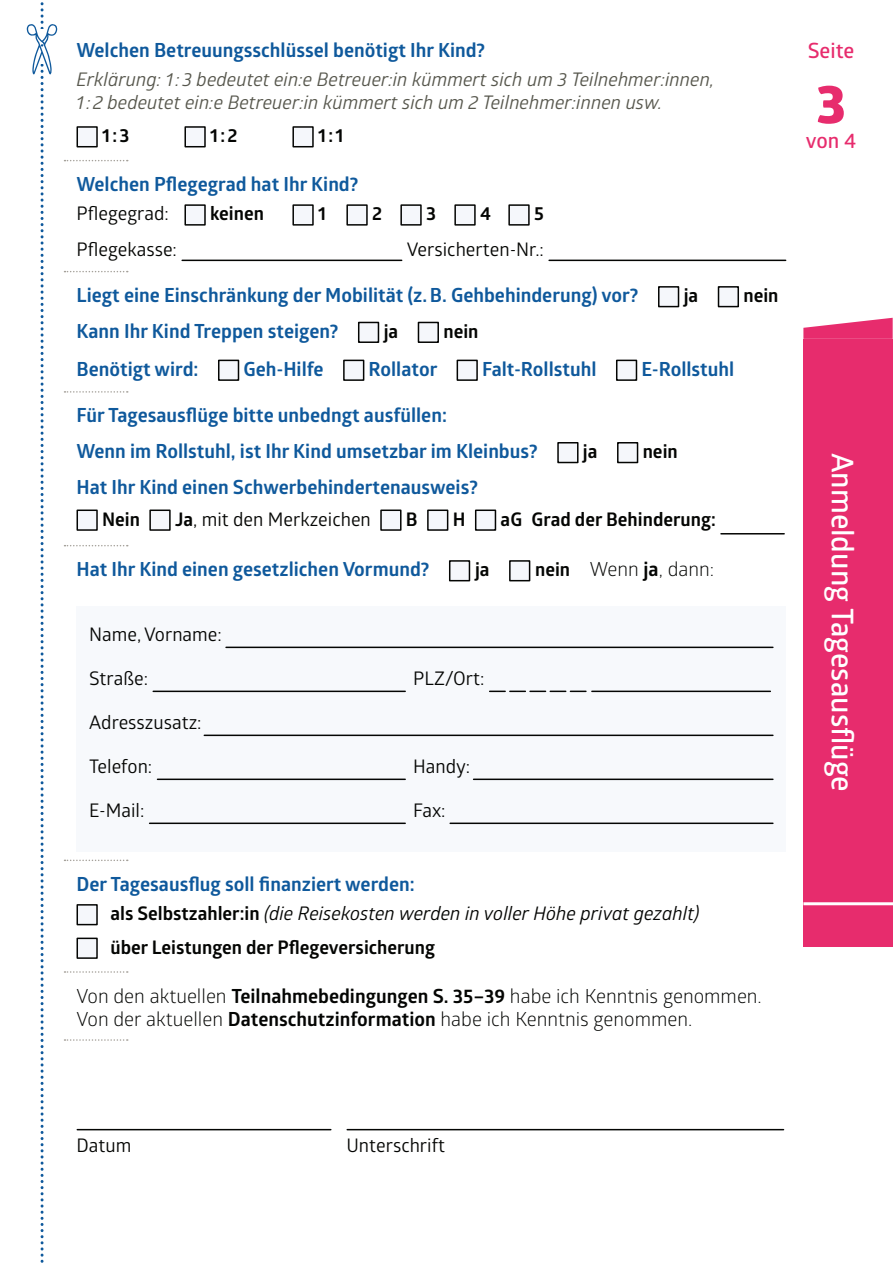
<style>
.page{position:relative;width:893px;height:1263px;background:#fff}
.page>*{position:absolute;margin:0;border:0;box-sizing:border-box;transform-origin:0 0}
.t1{font:800 54px "Glober";color:#e72c6d}
.t2{font:600 30px "Glober";color:#fff}
.t3{font:600 21px "Glober";color:#e72c6d}
.t4{font:700 19.5px/35.7px "Glober";color:#0f599c}
.t5{font:19.5px/23.4px "Glober";color:#040503}
.t6{font:700 18.75px/33.5px "Glober";color:#040503}
.t7{font:18.75px "Glober";color:#040503}
.t8{font:italic 18.75px/22.5px "Glober";color:#57574d}
.s1{font-weight:700}
.s2{font-weight:700;font-size:18.75px}
.s3{font-weight:400;font-style:italic}
</style>
<div class="page">
<svg style="left:27px;top:2px;width:30px;height:1261px"></svg>
<svg style="left:65px;top:160px;width:63px;height:1px"></svg>
<svg style="left:65px;top:271px;width:63px;height:1px"></svg>
<svg style="left:65px;top:391px;width:63px;height:2px"></svg>
<svg style="left:65px;top:545px;width:63px;height:1px"></svg>
<svg style="left:65px;top:860px;width:63px;height:1px"></svg>
<svg style="left:65px;top:971px;width:63px;height:2px"></svg>
<svg style="left:65px;top:1039px;width:63px;height:2px"></svg>
<div style="left:77px;top:127px;width:20px;height:20px;background:#f5f7fb"></div>
<div style="left:77px;top:126px;width:21px;height:21px;border:2px solid #040503"></div>
<div style="left:185px;top:127px;width:20px;height:20px;background:#f5f7fb"></div>
<div style="left:184px;top:126px;width:22px;height:21px;border:2px solid #040503"></div>
<div style="left:293px;top:127px;width:20px;height:20px;background:#f5f7fb"></div>
<div style="left:292px;top:126px;width:22px;height:21px;border:2px solid #040503"></div>
<div style="left:185px;top:205px;width:20px;height:20px;background:#f5f7fb"></div>
<div style="left:184px;top:204px;width:22px;height:22px;border:2px solid #040503"></div>
<div style="left:293px;top:205px;width:20px;height:20px;background:#f5f7fb"></div>
<div style="left:292px;top:204px;width:22px;height:22px;border:2px solid #040503"></div>
<div style="left:347px;top:205px;width:20px;height:20px;background:#f5f7fb"></div>
<div style="left:346px;top:204px;width:22px;height:22px;border:2px solid #040503"></div>
<div style="left:401px;top:205px;width:20px;height:20px;background:#f5f7fb"></div>
<div style="left:400px;top:204px;width:22px;height:22px;border:2px solid #040503"></div>
<div style="left:455px;top:205px;width:20px;height:20px;background:#f5f7fb"></div>
<div style="left:454px;top:204px;width:22px;height:22px;border:2px solid #040503"></div>
<div style="left:509px;top:205px;width:20px;height:20px;background:#f5f7fb"></div>
<div style="left:508px;top:204px;width:22px;height:22px;border:2px solid #040503"></div>
<hr style="left:182px;top:260px;width:220px;height:1px;background:#040503">
<hr style="left:549px;top:260px;width:237px;height:1px;background:#040503">
<div style="left:659px;top:287px;width:19px;height:20px;background:#f5f7fb"></div>
<div style="left:658px;top:286px;width:21px;height:21px;border:2px solid #040503"></div>
<div style="left:718px;top:287px;width:20px;height:20px;background:#f5f7fb"></div>
<div style="left:718px;top:286px;width:21px;height:21px;border:2px solid #040503"></div>
<div style="left:359px;top:322px;width:19px;height:20px;background:#f5f7fb"></div>
<div style="left:358px;top:322px;width:21px;height:21px;border:2px solid #040503"></div>
<div style="left:418px;top:322px;width:20px;height:20px;background:#f5f7fb"></div>
<div style="left:418px;top:322px;width:21px;height:21px;border:2px solid #040503"></div>
<div style="left:219px;top:360px;width:19px;height:20px;background:#f5f7fb"></div>
<div style="left:218px;top:360px;width:21px;height:21px;border:2px solid #040503"></div>
<div style="left:344px;top:360px;width:20px;height:20px;background:#f5f7fb"></div>
<div style="left:343px;top:360px;width:21px;height:21px;border:2px solid #040503"></div>
<div style="left:457px;top:360px;width:20px;height:20px;background:#f5f7fb"></div>
<div style="left:456px;top:360px;width:22px;height:21px;border:2px solid #040503"></div>
<div style="left:617px;top:360px;width:19px;height:20px;background:#f5f7fb"></div>
<div style="left:616px;top:360px;width:21px;height:21px;border:2px solid #040503"></div>
<div style="left:558px;top:443px;width:20px;height:20px;background:#f5f7fb"></div>
<div style="left:557px;top:442px;width:21px;height:21px;border:2px solid #040503"></div>
<div style="left:618px;top:443px;width:19px;height:20px;background:#f5f7fb"></div>
<div style="left:617px;top:442px;width:21px;height:21px;border:2px solid #040503"></div>
<div style="left:77px;top:510px;width:20px;height:20px;background:#f5f7fb"></div>
<div style="left:77px;top:510px;width:21px;height:21px;border:2px solid #040503"></div>
<div style="left:150px;top:510px;width:20px;height:20px;background:#f5f7fb"></div>
<div style="left:149px;top:510px;width:22px;height:21px;border:2px solid #040503"></div>
<div style="left:381px;top:510px;width:20px;height:20px;background:#f5f7fb"></div>
<div style="left:380px;top:510px;width:21px;height:21px;border:2px solid #040503"></div>
<div style="left:428px;top:510px;width:20px;height:20px;background:#f5f7fb"></div>
<div style="left:427px;top:510px;width:21px;height:21px;border:2px solid #040503"></div>
<div style="left:476px;top:510px;width:19px;height:20px;background:#f5f7fb"></div>
<div style="left:475px;top:510px;width:21px;height:21px;border:2px solid #040503"></div>
<hr style="left:721px;top:533px;width:63px;height:2px;background:#040503">
<div style="left:450px;top:561px;width:19px;height:20px;background:#f5f7fb"></div>
<div style="left:449px;top:560px;width:21px;height:21px;border:2px solid #040503"></div>
<div style="left:510px;top:561px;width:20px;height:20px;background:#f5f7fb"></div>
<div style="left:509px;top:560px;width:21px;height:21px;border:2px solid #040503"></div>
<div style="left:77px;top:905px;width:20px;height:20px;background:#f5f7fb"></div>
<div style="left:77px;top:904px;width:21px;height:21px;border:2px solid #040503"></div>
<div style="left:77px;top:938px;width:20px;height:20px;background:#f5f7fb"></div>
<div style="left:77px;top:938px;width:21px;height:21px;border:2px solid #040503"></div>
<hr style="left:77px;top:1129px;width:254px;height:1px;background:#040503">
<hr style="left:347px;top:1129px;width:436px;height:1px;background:#040503">
<div style="left:803px;top:339px;width:90px;height:567px;background:#e72c6d"></div>
<div style="left:803px;top:904px;width:90px;height:42px;background:#e72c6d"></div>
<hr style="left:803px;top:902px;width:90px;height:3px;background:#fff">
<svg style="left:803px;top:318px;width:90px;height:21px"></svg>
<div style="left:77px;top:606px;width:709px;height:245px;background:#f7f9fc"></div>
<hr style="left:226px;top:647px;width:547px;height:1px;background:#040503">
<hr style="left:153px;top:691px;width:252px;height:1px;background:#040503">
<svg style="left:490px;top:691px;width:96px;height:1px"></svg>
<hr style="left:592px;top:691px;width:178px;height:1px;background:#040503">
<hr style="left:204px;top:735px;width:569px;height:1px;background:#040503">
<hr style="left:157px;top:779px;width:248px;height:1px;background:#040503">
<hr style="left:474px;top:779px;width:299px;height:1px;background:#040503">
<hr style="left:150px;top:823px;width:255px;height:1px;background:#040503">
<hr style="left:450px;top:823px;width:323px;height:1px;background:#040503">
<p class="t4" style="left:77px;top:35px;width:410px">Welchen Betreuungsschlüssel benötigt Ihr Kind?</p>
<p class="t8" style="left:77px;top:70px;width:639px">Erklärung: 1 : 3 bedeutet ein:e Betreuer:in kümmert sich um 3 Teilnehmer:innen,<br>1 : 2 bedeutet ein:e Betreuer:in kümmert sich um 2 Teilnehmer:innen usw.</p>
<p class="t6" style="left:102px;top:121px;width:29px">1 : 3</p>
<p class="t6" style="left:210px;top:121px;width:29px">1 : 2</p>
<p class="t6" style="left:318px;top:121px;width:27px">1 : 1</p>
<p class="t4" style="left:77px;top:169px;width:283px">Welchen Pflegegrad hat Ihr Kind?</p>
<p class="t7" style="left:77px;top:207px;width:94px">Pflegegrad:</p>
<p class="t6" style="left:210px;top:199px;width:55px">keinen</p>
<p class="t6" style="left:318px;top:199px;width:9px">1</p>
<p class="t6" style="left:372px;top:199px;width:12px">2</p>
<p class="t6" style="left:426px;top:199px;width:11px">3</p>
<p class="t6" style="left:480px;top:199px;width:12px">4</p>
<p class="t6" style="left:534px;top:199px;width:11px">5</p>
<p class="t7" style="left:77px;top:242px;width:102px">Pflegekasse:</p>
<p class="t7" style="left:407px;top:242px;width:139px">Versicherten-Nr.:</p>
<p class="t4" style="left:77px;top:280px;width:563px">Liegt eine Einschränkung der Mobilität (z. B. Gehbehinderung) vor?</p>
<p class="t6" style="left:684px;top:281px;width:16px">ja</p>
<p class="t6" style="left:743px;top:281px;width:37px">nein</p>
<p class="t4" style="left:77px;top:315px;width:263px">Kann Ihr Kind Treppen steigen?</p>
<p class="t6" style="left:384px;top:317px;width:16px">ja</p>
<p class="t6" style="left:443px;top:317px;width:37px">nein</p>
<p class="t4" style="left:77px;top:353px;width:123px">Benötigt wird:</p>
<p class="t4" style="left:243px;top:353px;width:82px">Geh-Hilfe</p>
<p class="t4" style="left:369px;top:353px;width:70px">Rollator</p>
<p class="t4" style="left:482px;top:353px;width:116px">Falt-Rollstuhl</p>
<p class="t4" style="left:641px;top:353px;width:94px">E-Rollstuhl</p>
<p class="t4" style="left:76px;top:400px;width:463px">Für Tagesausflüge bitte unbedngt ausfüllen:<br>Wenn im Rollstuhl, ist Ihr Kind umsetzbar im Kleinbus?</p>
<p class="t6" style="left:583px;top:437px;width:16px">ja</p>
<p class="t6" style="left:643px;top:437px;width:37px">nein</p>
<p class="t4" style="left:77px;top:472px;width:403px">Hat Ihr Kind einen Schwerbehindertenausweis?</p>
<p class="t6" style="left:102px;top:504px;width:39px">Nein</p>
<p class="t7" style="left:175px;top:512px;width:197px"><span class="s1">Ja</span>, mit den Merkzeichen</p>
<p class="t6" style="left:406px;top:504px;width:13px">B</p>
<p class="t6" style="left:453px;top:504px;width:14px">H</p>
<p class="t6" style="left:501px;top:504px;width:217px">aG Grad der Behinderung:</p>
<p class="t4" style="left:77px;top:554px;width:354px">Hat Ihr Kind einen gesetzlichen Vormund?</p>
<p class="t6" style="left:475px;top:555px;width:16px">ja</p>
<p class="t5" style="left:535px;top:560px;width:181px"><span class="s2">nein</span> Wenn <span class="s1">ja</span>, dann:</p>
<p class="t7" style="left:89px;top:628px;width:134px">Name, Vorname:</p>
<p class="t7" style="left:89px;top:672px;width:60px">Straße:</p>
<p class="t7" style="left:413px;top:672px;width:73px">PLZ/Ort:</p>
<p class="t7" style="left:89px;top:716px;width:114px">Adresszusatz:</p>
<p class="t7" style="left:89px;top:760px;width:65px">Telefon:</p>
<p class="t7" style="left:413px;top:760px;width:59px">Handy:</p>
<p class="t7" style="left:89px;top:804px;width:57px">E-Mail:</p>
<p class="t7" style="left:413px;top:804px;width:34px">Fax:</p>
<p class="t4" style="left:77px;top:868px;width:340px">Der Tagesausflug soll finanziert werden:</p>
<p class="t6" style="left:110px;top:899px;width:590px">als Selbstzahler:in <span class="s3">(die Reisekosten werden in voller Höhe privat gezahlt) </span>über Leistungen der Pflegeversicherung</p>
<p class="t5" style="left:77px;top:986px;width:687px">Von den aktuellen <span class="s1">Teilnahmebedingungen S. 35–39</span> habe ich Kenntnis genommen.<br>Von der aktuellen <span class="s1">Datenschutzinformation</span> habe ich Kenntnis genommen.</p>
<p class="t3" style="left:808px;top:43px;width:48px">Seite</p>
<h1 class="t1" style="left:816px;top:73px;width:31px">3</h1>
<p class="t3" style="left:806px;top:133px;width:52px">von 4</p>
<h2 class="t2" style="left:853px;top:453px;width:341px;rotate:90deg">Anmeldung Tagesausflüge</h2>
<p class="t7" style="left:77px;top:1139px;width:56px">Datum</p>
<p class="t7" style="left:347px;top:1139px;width:100px">Unterschrift</p>
</div>
